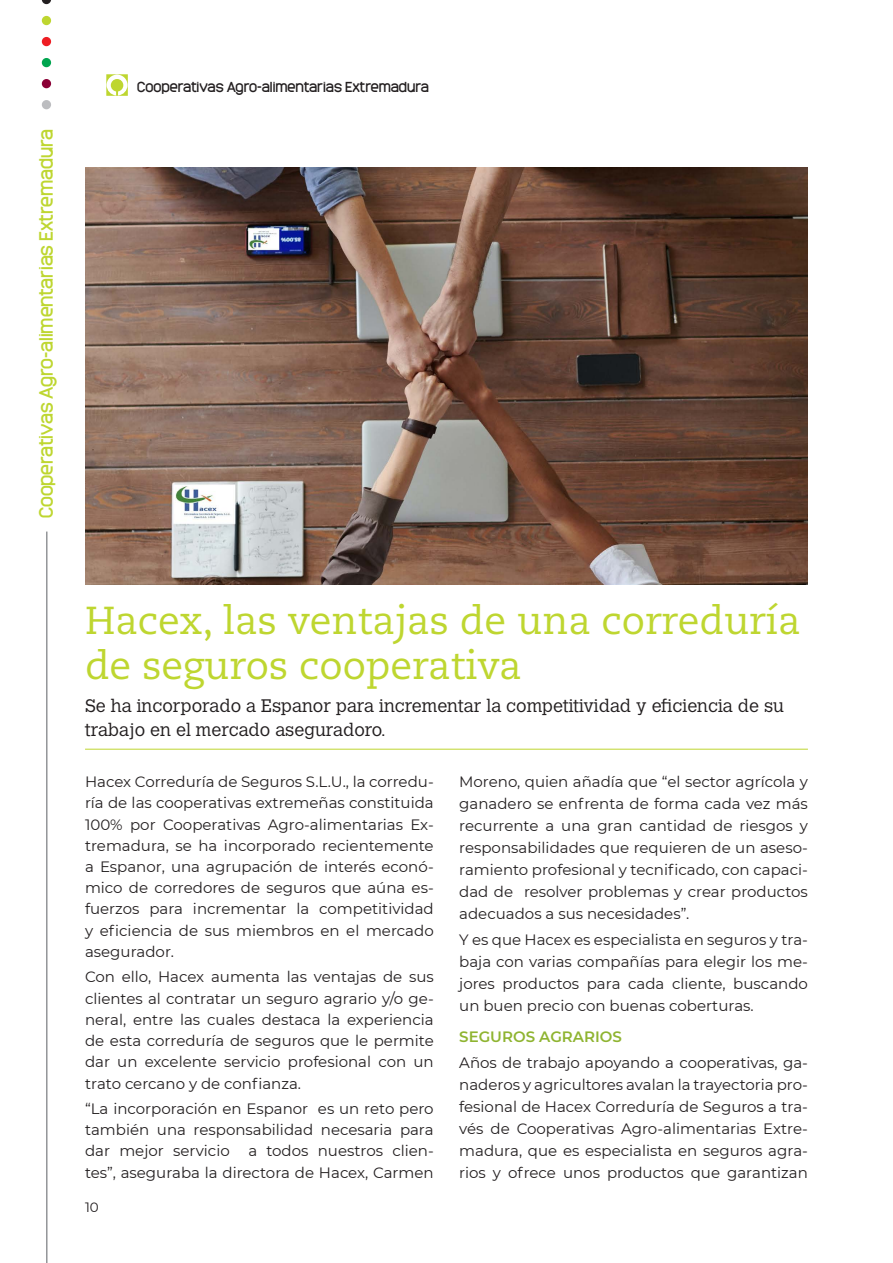
<style>
.page{position:relative;width:893px;height:1263px;background:#fff}
.page>*{position:absolute;margin:0;border:0;box-sizing:border-box;transform-origin:0 0}
.Estilo_de_párrafo_2{font:39px/45.3px "Caecilia LT Std";color:#bed630}
.Estilo_de_párrafo_2-2{font:300 18px/24.3px "Calvert MT Std";color:#231f20}
.t1{font:18px "Monark";color:#bed630}
.Estilo_de_párrafo_3{font:15px/21.3px "Montserrat";color:#231f20;text-align:justify}
.Estilo_de_párrafo_9{font:600 15px "Montserrat";color:#8fb431}
.t2{font:13.5px "Monark";color:#231f20}
.t3{font:13.5px "Montserrat";color:#231f20}
</style>
<div class="page">
<hr style="left:85px;top:749px;width:723px;height:1px;background:#bed630">
<img style="left:85px;top:168px;width:723px;height:416px">
<svg style="left:42px;top:0;width:9px;height:4px"></svg>
<div style="left:42px;top:16px;width:9px;height:9px;background:#bed630;border-radius:50%"></div>
<div style="left:42px;top:37px;width:9px;height:9px;background:#ee1d23;border-radius:50%"></div>
<div style="left:42px;top:58px;width:9px;height:9px;background:#00a54f;border-radius:50%"></div>
<div style="left:42px;top:79px;width:9px;height:9px;background:#8b0036;border-radius:50%"></div>
<div style="left:42px;top:100px;width:9px;height:9px;background:#bcbdc0;border-radius:50%"></div>
<svg style="left:106px;top:74px;width:22px;height:22px"></svg>
<hr style="left:46px;top:531px;width:2px;height:732px;background:#939598">
<p class="t1" style="left:34px;top:518px;width:391px;rotate:-90deg">Cooperativas Agro-alimentarias Extremadura</p>
<p class="t2" style="left:137px;top:78px;width:293px">Cooperativas Agro-alimentarias Extremadura</p>
<p class="Estilo_de_párrafo_2" style="left:85px;top:598px;width:717px">Hacex, las ventajas de una correduría de seguros cooperativa</p>
<p class="Estilo_de_párrafo_2-2" style="left:85px;top:694px;width:701px">Se ha incorporado a Espanor para incrementar la competitividad y eficiencia de su trabajo en el mercado aseguradoro.</p>
<p class="Estilo_de_párrafo_3" style="left:85px;top:770px;width:350px">Hacex Correduría de Seguros S.L.U., la corredu&shy;ría de las cooperativas extremeñas constituida 100% por Cooperativas Agro-alimentarias Ex&shy;tremadura, se ha incorporado recientemente a Espanor, una agrupación de interés econó&shy;mico de corredores de seguros que aúna es&shy;fuerzos para incrementar la competitividad y eficiencia de sus miembros en el mercado asegurador.</p>
<p class="Estilo_de_párrafo_3" style="left:85px;top:966px;width:350px">Con ello, Hacex aumenta las ventajas de sus clientes al contratar un seguro agrario y/o ge&shy;neral, entre las cuales destaca la experiencia de esta correduría de seguros que le permite dar un excelente servicio profesional con un trato cercano y de confianza.</p>
<p class="Estilo_de_párrafo_3" style="left:85px;top:1097px;width:350px">“La incorporación en Espanor es un reto pero también una responsabilidad necesaria para dar mejor servicio a todos nuestros clien&shy;tes”, aseguraba la directora de Hacex, Carmen</p>
<p class="Estilo_de_párrafo_3" style="left:459px;top:770px;width:350px;line-height:22px">Moreno, quien añadía que “el sector agrícola y ganadero se enfrenta de forma cada vez más recurrente a una gran cantidad de riesgos y responsabilidades que requieren de un aseso&shy;ramiento profesional y tecnificado, con capaci&shy;dad de resolver problemas y crear productos adecuados a sus necesidades”.</p>
<p class="Estilo_de_párrafo_3" style="left:459px;top:928px;width:350px;line-height:22px">Y es que Hacex es especialista en seguros y tra&shy;baja con varias compañías para elegir los me&shy;jores productos para cada cliente, buscando un buen precio con buenas coberturas.</p>
<p class="Estilo_de_párrafo_9" style="left:459px;top:1026px;width:164px">SEGUROS AGRARIOS</p>
<p class="Estilo_de_párrafo_3" style="left:459px;top:1051px;width:350px;line-height:22px">Años de trabajo apoyando a cooperativas, ga&shy;naderos y agricultores avalan la trayectoria pro&shy;fesional de Hacex Correduría de Seguros a tra&shy;vés de Cooperativas Agro-alimentarias Extre&shy;madura, que es especialista en seguros agra&shy;rios y ofrece unos productos que garantizan</p>
<p class="t3" style="left:85px;top:1198px;width:15px">10</p>
</div>
